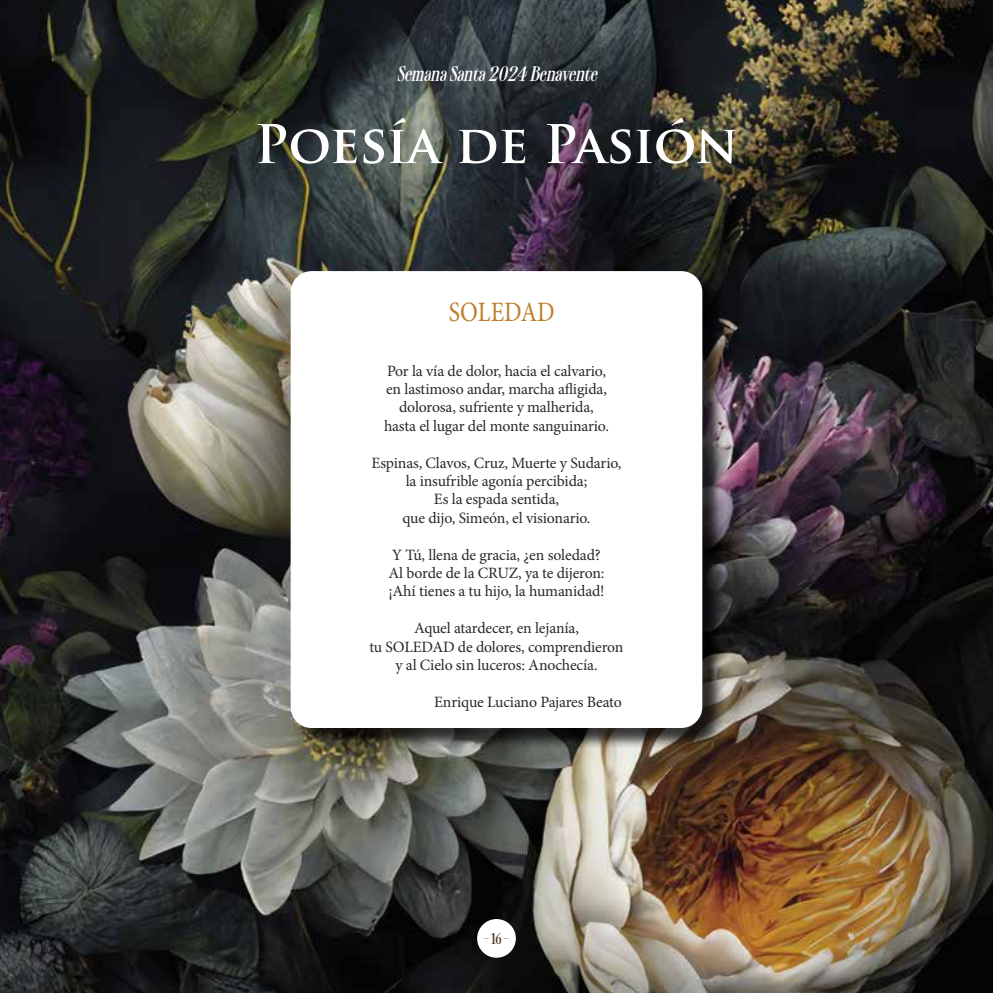
<style>
.page{position:relative;width:993px;height:993px;background:#fff}
.page>*{position:absolute;margin:0;border:0;box-sizing:border-box;transform-origin:0 0}
.t1{font:700 51.8px "Trajan Pro";letter-spacing:-.01em;color:#fff}
.t2{font:28px "Minion Pro";color:#bf7e2a;scale:.85 1}
.t3{font:italic 21px "Toy";color:#fff}
.t4{font:15.75px/18.4px "Minion Pro";letter-spacing:-.01em;color:#292929;text-align:center}
.t5{font:15.75px "Toy";color:#512921;scale:.9 1}
</style>
<div class="page">
<img style="left:0;top:0;width:992px;height:992px">
<div style="left:477px;top:918px;width:38px;height:39px;background:#fff;border-radius:50%"></div>
<div style="left:293px;top:273px;width:430px;height:476px;background:#000;opacity:.75"></div>
<div style="left:290px;top:271px;width:412px;height:456px;background:#fff;border-radius:21px"></div>
<h3 class="t3" style="left:396px;top:62px;width:206px">SemanaSanta2024 Benavente</h3>
<h1 class="t1" style="left:254px;top:112px;width:485px">Poesía de Pasión</h1>
<h2 class="t2" style="left:449px;top:293px;width:126px">SOLEDAD</h2>
<p class="t4" style="left:384px;top:361px;width:226px">Por la vía de dolor, hacia el calvario, en lastimoso andar, marcha afligida, dolorosa, sufriente y malherida, hasta el lugar del monte sanguinario.</p>
<p class="t4" style="left:371px;top:453px;width:251px">Espinas, Clavos, Cruz, Muerte y Sudario, la insufrible agonía percibida;<br>Es la espada sentida,<br>que dijo, Simeón, el visionario.</p>
<p class="t4" style="left:388px;top:545px;width:218px;text-align:left">Y Tú, llena de gracia, ¿en soledad?<br>Al borde de la CRUZ, ya te dijeron: ¡Ahí tienes a tu hijo, la humanidad!</p>
<p class="t4" style="left:369px;top:619px;width:255px">Aquel atardecer, en lejanía,<br>tu SOLEDAD de dolores, comprendieron y al Cielo sin luceros: Anochecía.</p>
<p class="t4" style="left:434px;top:692px;width:189px">Enrique Luciano Pajares Beato</p>
<p class="t5" style="left:484px;top:929px;width:29px">– 16 –</p>
</div>
